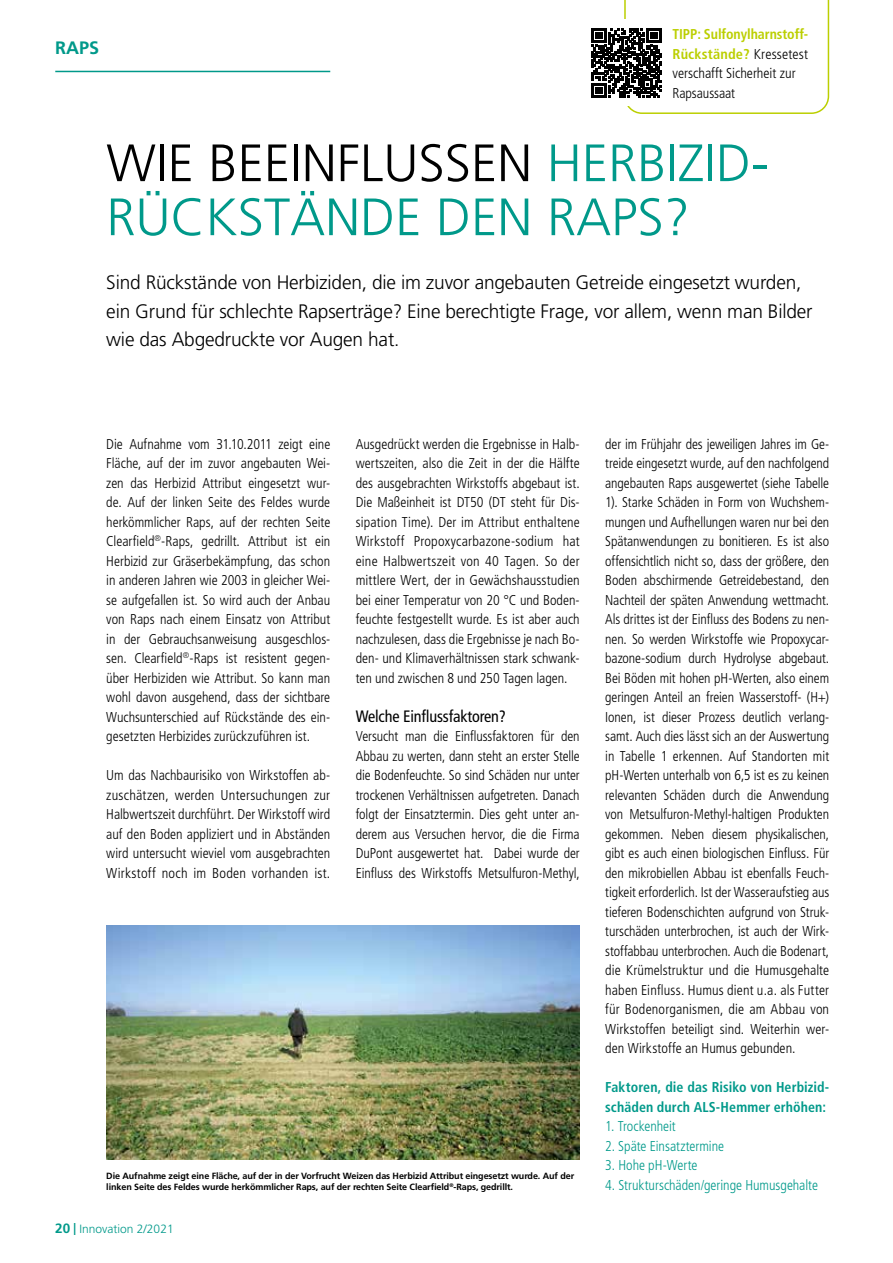
<style>
.page{position:relative;width:893px;height:1263px;background:#fff}
.page>*{position:absolute;margin:0;border:0;box-sizing:border-box;transform-origin:0 0}
.t1{font:300 52.5px/54px "Frutiger LT";color:#00998a}
.t2{font:300 19.5px/28.5px "Frutiger LT";letter-spacing:-.01em;color:#000}
.t3{font:700 18px "Frutiger LT";color:#00998a}
.t4{font:condensed 16.5px "Frutiger LT";letter-spacing:-.01em;color:#000}
.t5{font:300 condensed 14.25px/19.5px "Frutiger LT";color:#000;text-align:justify}
.t6{font:300 condensed 14.25px "Frutiger LT";color:#00998a}
.t7{font:700 condensed 14.25px/19.5px "Frutiger LT";letter-spacing:.005em;color:#00998a}
.t8{font:300 12px "Frutiger LT";color:#00998a}
.t9{font:700 9px/10.8px "Frutiger LT";letter-spacing:-.01em;color:#000}
.s1{font-weight:700;color:#bbcf00}
.s2{color:#000}
.s3{font-weight:700;font-size:13.5px}
.s4{font-weight:700}
</style>
<div class="page">
<img style="left:106px;top:925px;width:474px;height:235px">
<svg style="left:592px;top:0;width:237px;height:114px"></svg>
<hr style="left:55px;top:71px;width:275px;height:1px;background:#00998a">
<p class="t3" style="left:55px;top:37px;width:23px">Raps</p>
<p class="t5" style="left:672px;top:25px;width:137px;text-align:left"><span class="s1">TIPP: Sulfonylharnstoff-<br>Rückstände?</span> Kressetest verschafft Sicherheit zur<br>Rapsaussaat</p>
<h1 class="t1" style="left:106px;top:137px;width:664px"><span class="s2">WIE BEEINFLUSSEN</span> HERBIZID-<br>RÜCKSTÄNDE DEN RAPS?</h1>
<h2 class="t2" style="left:106px;top:268px;width:708px">Sind Rückstände von Herbiziden, die im zuvor angebauten Getreide eingesetzt wurden, ein Grund für schlechte Rapserträge? Eine berechtigte Frage, vor allem, wenn man Bilder wie das Abgedruckte vor Augen hat.</h2>
<p class="t5" style="left:106px;top:434px;width:225px">Die Aufnahme vom 31.10.2011 zeigt eine Fläche, auf der im zuvor angebauten Wei&shy;zen das Herbizid Attribut eingesetzt wur&shy;de. Auf der linken Seite des Feldes wurde herkömmlicher Raps, auf der rechten Seite Clearfield<sup>®</sup>-Raps, gedrillt. Attribut ist ein Herbizid zur Gräserbekämpfung, das schon in anderen Jahren wie 2003 in gleicher Wei&shy;se aufgefallen ist. So wird auch der Anbau von Raps nach einem Einsatz von Attribut in der Gebrauchsanweisung ausgeschlos&shy;sen. Clearfield<sup>®</sup>-Raps ist resistent gegen&shy;über Herbiziden wie Attribut. So kann man wohl davon ausgehend, dass der sichtbare Wuchsunterschied auf Rückstände des ein&shy;gesetzten Herbizides zurückzuführen ist.</p>
<p class="t5" style="left:106px;top:766px;width:225px">Um das Nachbaurisiko von Wirkstoffen ab&shy;zuschätzen, werden Untersuchungen zur Halbwertszeit durchführt. Der Wirkstoff wird auf den Boden appliziert und in Abständen wird untersucht wieviel vom ausgebrachten Wirkstoff noch im Boden vorhanden ist.</p>
<p class="t5" style="left:356px;top:434px;width:225px">Ausgedrückt werden die Ergebnisse in Halb&shy;wertszeiten, also die Zeit in der die Hälfte des ausgebrachten Wirkstoffs abgebaut ist.<br>Die Maßeinheit ist DT50 (DT steht für Dis&shy;sipation Time). Der im Attribut enthaltene Wirkstoff Propoxycarbazone-sodium hat eine Halbwertszeit von 40 Tagen. So der mittlere Wert, der in Gewächshausstudien bei einer Temperatur von 20 °C und Boden&shy;feuchte festgestellt wurde. Es ist aber auch nachzulesen, dass die Ergebnisse je nach Bo&shy;den- und Klimaverhältnissen stark schwank&shy;ten und zwischen 8 und 250 Tagen lagen.</p>
<p class="t4" style="left:356px;top:706px;width:152px">Welche Einflussfaktoren?</p>
<p class="t5" style="left:356px;top:727px;width:225px">Versucht man die Einflussfaktoren für den Abbau zu werten, dann steht an erster Stelle die Bodenfeuchte. So sind Schäden nur unter trockenen Verhältnissen aufgetreten. Danach folgt der Einsatztermin. Dies geht unter an&shy;derem aus Versuchen hervor, die die Firma DuPont ausgewertet hat. Dabei wurde der Einfluss des Wirkstoffs Metsulfuron-Methyl,</p>
<p class="t9" style="left:106px;top:1170px;width:469px">Die Aufnahme zeigt eine Fläche, auf der in der Vorfrucht Weizen das Herbizid Attribut eingesetzt wurde. Auf der linken Seite des Feldes wurde herkömmlicher Raps, auf der rechten Seite Clearfield<sup>®</sup>-Raps, gedrillt.</p>
<p class="t8" style="left:55px;top:1222px;width:120px"><span class="s3">20</span> <span class="s4">|</span> Innovation 2/2021</p>
<p class="t5" style="left:605px;top:434px;width:225px">der im Frühjahr des jeweiligen Jahres im Ge&shy;treide eingesetzt wurde, auf den nachfolgend angebauten Raps ausgewertet (siehe Tabelle 1). Starke Schäden in Form von Wuchshem&shy;mungen und Aufhellungen waren nur bei den Spätanwendungen zu bonitieren. Es ist also offensichtlich nicht so, dass der größere, den Boden abschirmende Getreidebestand, den Nachteil der späten Anwendung wettmacht.<br>Als drittes ist der Einfluss des Bodens zu nen&shy;nen. So werden Wirkstoffe wie Propoxycar&shy;bazone-sodium durch Hydrolyse abgebaut.<br>Bei Böden mit hohen pH-Werten, also einem geringen Anteil an freien Wasserstoff- (H+)<br>Ionen, ist dieser Prozess deutlich verlang&shy;samt. Auch dies lässt sich an der Auswertung in Tabelle 1 erkennen. Auf Standorten mit pH-Werten unterhalb von 6,5 ist es zu keinen relevanten Schäden durch die Anwendung von Metsulfuron-Methyl-haltigen Produkten gekommen. Neben diesem physikalischen, gibt es auch einen biologischen Einfluss. Für den mikrobiellen Abbau ist ebenfalls Feuch&shy;tigkeit erforderlich. Ist der Wasseraufstieg aus tieferen Bodenschichten aufgrund von Struk&shy;turschäden unterbrochen, ist auch der Wirk&shy;stoffabbau unterbrochen. Auch die Bodenart, die Krümelstruktur und die Humusgehalte haben Einfluss. Humus dient u.a. als Futter für Bodenorganismen, die am Abbau von Wirkstoffen beteiligt sind. Weiterhin wer&shy;den Wirkstoffe an Humus gebunden.</p>
<p class="t7" style="left:605px;top:1077px;width:225px">Faktoren, die das Risiko von Herbizid&shy;schäden durch ALS-Hemmer erhöhen:</p>
<p class="t6" style="left:605px;top:1118px;width:72px">1. Trockenheit</p>
<p class="t6" style="left:605px;top:1137px;width:120px">2. Späte Einsatztermine</p>
<p class="t6" style="left:605px;top:1157px;width:94px">3. Hohe pH-Werte</p>
<p class="t6" style="left:605px;top:1176px;width:214px">4. Strukturschäden/geringe Humusgehalte</p>
</div>
